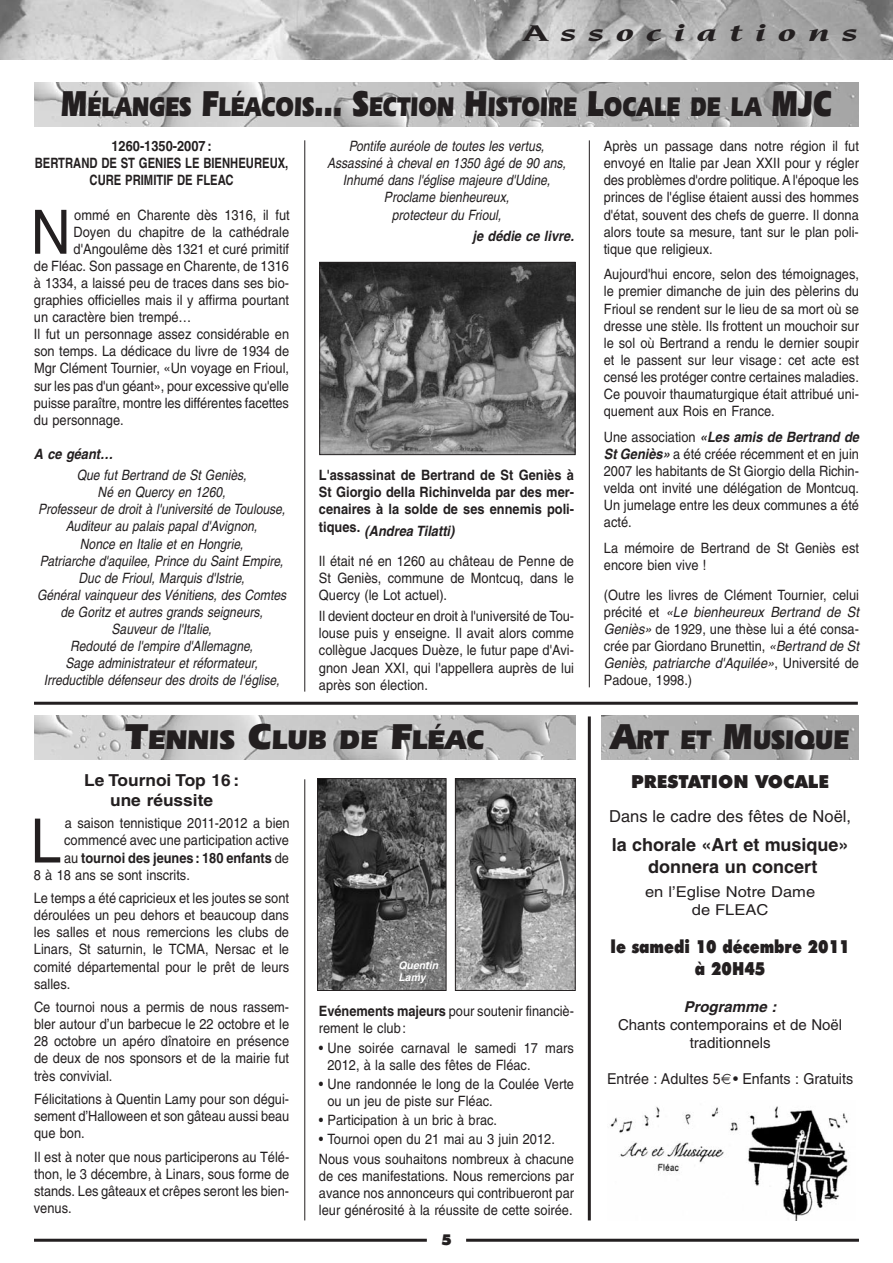
<style>
.page{position:relative;width:893px;height:1263px;background:#fff}
.page>*{position:absolute;margin:0;border:0;box-sizing:border-box;transform-origin:0 0}
.t1{font:61.05px "Helvetica";color:#231f20;scale:.9 1}
.t2{font:900 28.2px "Eras IT Cby BT";color:#231f20;scale:.75 1}
.t3{font:900 28.2px "Eras IT Cby BT";color:#231f20;scale:.95 1}
.t4{font:900 28.2px "Eras IT Cby BT";color:#231f20;scale:.85 1}
.t5{font:italic 700 24px "Novarese IT Cby BT";letter-spacing:.285em;color:#231f20;scale:1.7 1}
.t6{font:700 18px/21.6px "Helvetica";color:#231f20;text-align:center}
.t7{font:900 18px/21.6px "Futura BT";color:#231f20;text-align:center;scale:.85 1}
.t8{font:900 18px "Futura BT";color:#231f20}
.t9{font:700 16.5px/19.8px "Helvetica";color:#231f20;text-align:center;scale:1.05 1}
.t10{font:16.5px "Helvetica";color:#231f20}
.t11{font:15px/18px "Helvetica";color:#231f20;text-align:center}
.t12{font:15px "Helvetica";color:#231f20;scale:.95 1}
.t13{font:15px/18px "Helvetica";color:#231f20;text-align:center;scale:1.1 1}
.t14{font:italic 700 15px "Helvetica";color:#231f20}
.t15{font:900 15px "Futura BT";color:#231f20}
.t16{font:14.25px/17.1px "Helvetica";color:#231f20;text-align:justify;scale:.9 1}
.t17{font:italic 14.25px/17.1px "Helvetica";color:#231f20;text-align:center;scale:.85 1}
.t18{font:700 14.25px/17.2px "Helvetica";color:#231f20;text-align:center;scale:.9 1}
.t19{font:italic 700 14.25px "Helvetica";color:#231f20;scale:.9 1}
.t20{font:italic 700 10.5px/12.6px "Helvetica";color:#fff}
.s1{font-size:37.5px}
.s2{font-weight:700;font-style:italic}
.s3{font-style:italic}
.s4{font-weight:400}
.s5{font-weight:700}
</style>
<div class="page">
<img style="left:34px;top:82px;width:825px;height:44px">
<hr style="left:304px;top:140px;width:1px;height:552px;background:#231f20">
<hr style="left:589px;top:140px;width:1px;height:547px;background:#231f20">
<img style="left:321px;top:264px;width:252px;height:189px">
<div style="left:319px;top:262px;width:256px;height:193px;border:1px solid #231f20"></div>
<img style="left:0;top:0;width:893px;height:60px">
<hr style="left:34px;top:1239px;width:393px;height:3px;background:#231f20">
<hr style="left:466px;top:1239px;width:393px;height:3px;background:#231f20">
<img style="left:601px;top:715px;width:258px;height:44px">
<img style="left:34px;top:715px;width:541px;height:44px">
<hr style="left:304px;top:779px;width:1px;height:441px;background:#231f20">
<hr style="left:588px;top:716px;width:3px;height:504px;background:#231f20">
<hr style="left:34px;top:702px;width:824px;height:3px;background:#231f20">
<img style="left:457px;top:780px;width:117px;height:209px">
<div style="left:455px;top:778px;width:121px;height:213px;border:1px solid #231f20"></div>
<img style="left:319px;top:780px;width:125px;height:209px">
<div style="left:317px;top:778px;width:129px;height:213px;border:1px solid #231f20"></div>
<img style="left:610px;top:1106px;width:238px;height:114px">
<h3 class="t5" style="left:522px;top:24px;width:199px">Associations</h3>
<h2 class="t2" style="left:61px;top:97px;width:1029px"><span class="s1">M</span>ÉLANGES <span class="s1">F</span>LÉACOIS<span class="s1">... S</span>ECTION <span class="s1">H</span>ISTOIRE <span class="s1">L</span>OCALE DE LA <span class="s1">MJC</span></h2>
<p class="t18" style="left:35px;top:139px;width:283px">1260-1350-2007:<br>BERTRAND DE ST GENIES LE BIENHEUREUX,<br>CURE PRIMITIF DE FLEAC</p>
<h1 class="t1" style="left:31px;top:210px;width:46px">N</h1>
<p class="t16" style="left:74px;top:207px;width:241px">ommé en Charente dès 1316, il fut</p>
<p class="t17" style="left:327px;top:139px;width:282px">Pontife auréole de toutes les vertus,<br>Assassiné à cheval en 1350 âgé de 90 ans,<br>Inhumé dans l'église majeure d'Udine,<br>Proclame bienheureux,<br>protecteur du Frioul,</p>
<p class="t19" style="left:473px;top:231px;width:114px">je dédie ce livre.</p>
<p class="t16" style="left:604px;top:139px;width:285px">Après un passage dans notre région il fut envoyé en Italie par Jean XXII pour y régler des problèmes d'ordre politique. A l'époque les princes de l'église étaient aussi des hommes d'état, souvent des chefs de guerre. Il donna alors toute sa mesure, tant sur le plan poli&shy;tique que religieux.</p>
<p class="t16" style="left:604px;top:267px;width:285px">Aujourd'hui encore, selon des témoignages, le premier dimanche de juin des pèlerins du Frioul se rendent sur le lieu de sa mort où se dresse une stèle. Ils frottent un mouchoir sur le sol où Bertrand a rendu le dernier soupir et le passent sur leur visage : cet acte est censé les protéger contre certaines maladies.<br>Ce pouvoir thaumaturgique était attribué uni&shy;quement aux Rois en France.</p>
<p class="t16" style="left:604px;top:430px;width:285px">Une association <span class="s2">«Les amis de Bertrand de St Geniès»</span> a été créée récemment et en juin 2007 les habitants de St Giorgio della Richin&shy;velda ont invité une délégation de Montcuq.<br>Un jumelage entre les deux communes a été acté.</p>
<p class="t16" style="left:604px;top:541px;width:285px">La mémoire de Bertrand de St Geniès est encore bien vive !</p>
<p class="t16" style="left:604px;top:588px;width:285px">(Outre les livres de Clément Tournier, celui précité et <span class="s3">«Le bienheureux Bertrand de St Geniès»</span> de 1929, une thèse lui a été consa&shy;crée par Giordano Brunettin, <span class="s3">«Bertrand de St Geniès, patriarche d'Aquilée»</span>, Université de Padoue, 1998.)</p>
<p class="t16" style="left:74px;top:224px;width:241px">Doyen du chapitre de la cathédrale</p>
<p class="t16" style="left:74px;top:242px;width:241px">d'Angoulême dès 1321 et curé primitif</p>
<p class="t16" style="left:34px;top:259px;width:285px">de Fléac. Son passage en Charente, de 1316</p>
<p class="t16" style="left:34px;top:276px;width:285px">à 1334, a laissé peu de traces dans ses bio-</p>
<p class="t16" style="left:34px;top:293px;width:285px">graphies officielles mais il y affirma pourtant</p>
<p class="t16" style="left:34px;top:310px;width:176px">un caractère bien trempé…</p>
<p class="t16" style="left:34px;top:327px;width:285px">Il fut un personnage assez considérable en</p>
<p class="t16" style="left:34px;top:344px;width:285px">son temps. La dédicace du livre de 1934 de</p>
<p class="t16" style="left:34px;top:361px;width:285px">Mgr Clément Tournier, «Un voyage en Frioul,</p>
<p class="t16" style="left:34px;top:378px;width:285px">sur les pas d'un géant», pour excessive qu'elle</p>
<p class="t16" style="left:34px;top:395px;width:285px">puisse paraître, montre les différentes facettes</p>
<p class="t16" style="left:34px;top:413px;width:101px">du personnage.</p>
<p class="t19" style="left:34px;top:449px;width:89px">A ce géant…</p>
<p class="t17" style="left:37px;top:468px;width:295px">Que fut Bertrand de St Geniès,<br>Né en Quercy en 1260,<br>Professeur de droit à l'université de Toulouse, Auditeur au palais papal d'Avignon,<br>Nonce en Italie et en Hongrie,<br>Patriarche d'aquilee, Prince du Saint Empire, Duc de Frioul, Marquis d'Istrie,<br>Général vainqueur des Vénitiens, des Comtes de Goritz et autres grands seigneurs, Sauveur de l'Italie,<br>Redouté de l'empire d'Allemagne,<br>Sage administrateur et réformateur, Irreductible défenseur des droits de l'église,</p>
<p class="t18" style="left:319px;top:468px;width:285px;text-align:justify">L'assassinat de Bertrand de St Geniès à St Giorgio della Richinvelda par des mer&shy;cenaires à la solde de ses ennemis poli-</p>
<p class="t16" style="left:319px;top:518px;width:285px;line-height:29.5px"><sup>tiques.</sup> <span class="s2">(Andrea Tilatti)<br></span>Il était né en 1260 au château de Penne de</p>
<p class="t16" style="left:319px;top:571px;width:285px">St Geniès, commune de Montcuq, dans le<br>Quercy (le Lot actuel).</p>
<p class="t16" style="left:319px;top:609px;width:285px">Il devient docteur en droit à l'université de Tou&shy;louse puis y enseigne. Il avait alors comme collègue Jacques Duèze, le futur pape d'Avi&shy;gnon Jean XXI, qui l'appellera auprès de lui après son élection.</p>
<h2 class="t3" style="left:125px;top:731px;width:379px"><span class="s1">T</span>ENNIS <span class="s1">C</span>LUB DE <span class="s1">F</span>LÉAC</h2>
<h2 class="t4" style="left:611px;top:731px;width:281px"><span class="s1">A</span>RT ET <span class="s1">M</span>USIQUE</h2>
<p class="t9" style="left:84px;top:772px;width:149px">Le Tournoi Top 16 : une réussite</p>
<p class="t8" style="left:631px;top:774px;width:199px">PRESTATION VOCALE</p>
<p class="t10" style="left:609px;top:810px;width:244px">Dans le cadre des fêtes de Noël,</p>
<p class="t6" style="left:612px;top:836px;width:238px">la chorale «Art et musique» donnera un concert</p>
<p class="t13" style="left:645px;top:884px;width:156px">en l’Eglise Notre Dame de FLEAC</p>
<p class="t7" style="left:611px;top:938px;width:283px">le samedi 10 décembre 2011 à 20H45</p>
<p class="t14" style="left:684px;top:1001px;width:94px">Programme :</p>
<p class="t11" style="left:618px;top:1017px;width:226px">Chants contemporains et de Noël traditionnels</p>
<p class="t12" style="left:607px;top:1073px;width:261px">Entrée : Adultes 5 • Enfants : Gratuits</p>
<h1 class="t1" style="left:31px;top:819px;width:35px">L</h1>
<p class="t16" style="left:65px;top:816px;width:251px">a saison tennistique 2011-2012 a bien</p>
<p class="t16" style="left:64px;top:833px;width:251px">commencé avec une participation active</p>
<p class="t18" style="left:64px;top:850px;width:251px"><span class="s4">au</span> tournoi des jeunes: 180 enfants <span class="s4">de</span></p>
<p class="t16" style="left:34px;top:867px;width:175px">8 à 18 ans se sont inscrits.</p>
<p class="t16" style="left:34px;top:891px;width:285px">Le temps a été capricieux et les joutes se sont déroulées un peu dehors et beaucoup dans les salles et nous remercions les clubs de Linars, St saturnin, le TCMA, Nersac et le comité départemental pour le prêt de leurs salles.</p>
<p class="t16" style="left:34px;top:1000px;width:285px">Ce tournoi nous a permis de nous rassem&shy;bler autour d’un barbecue le 22 octobre et le 28 octobre un apéro dînatoire en présence de deux de nos sponsors et de la mairie fut très convivial.</p>
<p class="t16" style="left:34px;top:1092px;width:285px">Félicitations à Quentin Lamy pour son dégui&shy;sement d’Halloween et son gâteau aussi beau que bon.</p>
<p class="t16" style="left:34px;top:1149px;width:285px">Il est à noter que nous participerons au Télé&shy;thon, le 3 décembre, à Linars, sous forme de stands. Les gâteaux et crêpes seront les bien&shy;venus.</p>
<p class="t20" style="left:398px;top:960px;width:41px">Quentin<br>Lamy</p>
<p class="t16" style="left:319px;top:1004px;width:285px"><span class="s5">Evénements majeurs</span> pour soutenir financiè&shy;rement le club :</p>
<p class="t16" style="left:327px;top:1040px;width:275px;text-indent:-9px">• Une soirée carnaval le samedi 17 mars<br>2012, à la salle des fêtes de Fléac.</p>
<p class="t16" style="left:327px;top:1077px;width:275px;text-indent:-9px">• Une randonnée le long de la Coulée Verte ou un jeu de piste sur Fléac.</p>
<p class="t16" style="left:319px;top:1113px;width:200px">• Participation à un bric à brac.</p>
<p class="t16" style="left:319px;top:1131px;width:285px;line-height:19.2px">• Tournoi open du 21 mai au 3 juin 2012.<br>Nous vous souhaitons nombreux à chacune</p>
<p class="t16" style="left:319px;top:1168px;width:285px">de ces manifestations. Nous remercions par avance nos annonceurs qui contribueront par leur générosité à la réussite de cette soirée.</p>
<p class="t15" style="left:441px;top:1233px;width:12px">5</p>
</div>
